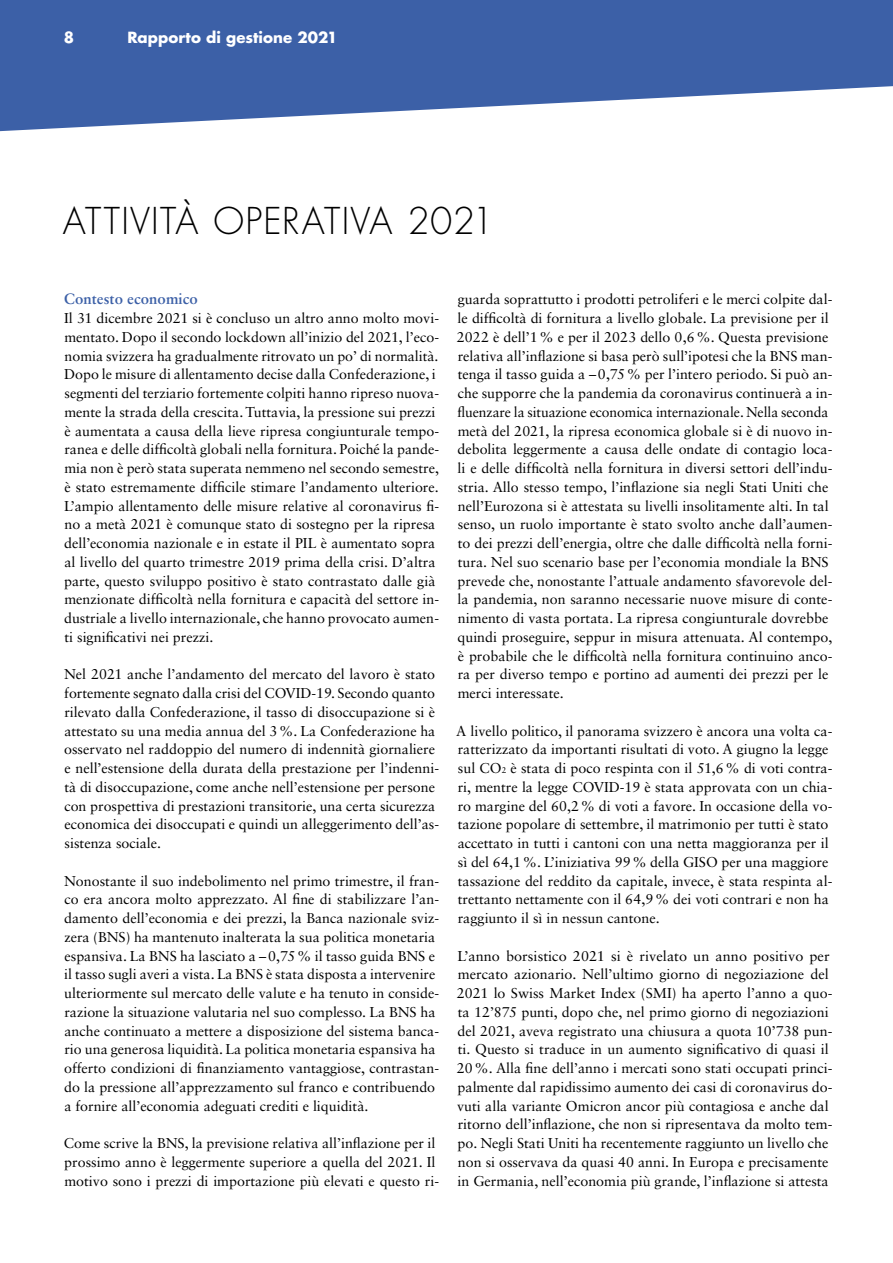
<style>
.page{position:relative;width:893px;height:1263px;background:#fff}
.page>*{position:absolute;margin:0;border:0;box-sizing:border-box;transform-origin:0 0}
._01_Haupttitel_it{font:300 36px "Futura Std";letter-spacing:.03em;color:#000}
.t1{font:700 15px "Futura Std";letter-spacing:.005em;color:#fff}
._04a_Zwischentitel_B{font:700 15px "Sabon LT Std";letter-spacing:.005em;color:#3c60a7}
._05a_Grundschrift{font:14.25px/18.8px "Sabon LT Std";color:#000}
._05b_Grundschrift_oA{font:14.25px/18.8px "Sabon LT Std";color:#000}
.s1{font-size:8.25px}
</style>
<div class="page">
<svg style="left:0;top:0;width:893px;height:132px;fill:#3c60a7"></svg>
<p class="t1" style="left:64px;top:28px;width:12px">8</p>
<p class="t1" style="left:128px;top:28px;width:211px">Rapporto di gestione 2021</p>
<p class="_01_Haupttitel_it" style="left:63px;top:199px;width:433px">ATTIVITÀ OPERATIVA 2021</p>
<p class="_04a_Zwischentitel_B" style="left:64px;top:290px;width:135px">Contesto economico</p>
<p class="_05b_Grundschrift_oA" style="left:64px;top:309px;width:377px">Il 31 dicembre 2021 si è concluso un altro anno molto movi&shy;mentato. Dopo il secondo lockdown all’inizio del 2021, l’eco&shy;nomia svizzera ha gradualmente ritrovato un po’ di normalità.<br>Dopo le misure di allentamento decise dalla Confederazione, i segmenti del terziario fortemente colpiti hanno ripreso nuova&shy;mente la strada della crescita. Tuttavia, la pressione sui prezzi è aumentata a causa della lieve ripresa congiunturale tempo&shy;ranea e delle difficoltà globali nella fornitura. Poiché la pande&shy;mia non è però stata superata nemmeno nel secondo semestre, è stato estremamente difficile stimare l’andamento ulteriore.<br>L’ampio allentamento delle misure relative al coronavirus fi&shy;no a metà 2021 è comunque stato di sostegno per la ripresa dell’economia nazionale e in estate il PIL è aumentato sopra al livello del quarto trimestre 2019 prima della crisi. D’altra parte, questo sviluppo positivo è stato contrastato dalle già menzionate difficoltà nella fornitura e capacità del settore in&shy;dustriale a livello internazionale, che hanno provocato aumen&shy;ti significativi nei prezzi.</p>
<p class="_05a_Grundschrift" style="left:64px;top:665px;width:376px">Nel 2021 anche l’andamento del mercato del lavoro è stato fortemente segnato dalla crisi del COVID-19. Secondo quanto rilevato dalla Confederazione, il tasso di disoccupazione si è attestato su una media annua del 3%. La Confederazione ha osservato nel raddoppio del numero di indennità giornaliere e nell’estensione della durata della prestazione per l’indenni&shy;tà di disoccupazione, come anche nell’estensione per persone con prospettiva di prestazioni transitorie, una certa sicurezza economica dei disoccupati e quindi un alleggerimento dell’as&shy;sistenza sociale.</p>
<p class="_05a_Grundschrift" style="left:64px;top:871px;width:376px">Nonostante il suo indebolimento nel primo trimestre, il fran&shy;co era ancora molto apprezzato. Al fine di stabilizzare l’an&shy;damento dell’economia e dei prezzi, la Banca nazionale sviz&shy;zera (BNS) ha mantenuto inalterata la sua politica monetaria espansiva. La BNS ha lasciato a –0,75% il tasso guida BNS e il tasso sugli averi a vista. La BNS è stata disposta a intervenire ulteriormente sul mercato delle valute e ha tenuto in conside&shy;razione la situazione valutaria nel suo complesso. La BNS ha anche continuato a mettere a disposizione del sistema banca&shy;rio una generosa liquidità. La politica monetaria espansiva ha offerto condizioni di finanziamento vantaggiose, contrastan&shy;do la pressione all’apprezzamento sul franco e contribuendo a fornire all’economia adeguati crediti e liquidità.</p>
<p class="_05a_Grundschrift" style="left:64px;top:1134px;width:377px">Come scrive la BNS, la previsione relativa all’inflazione per il prossimo anno è leggermente superiore a quella del 2021. Il motivo sono i prezzi di importazione più elevati e questo ri-</p>
<p class="_05a_Grundschrift" style="left:457px;top:290px;width:377px">guarda soprattutto i prodotti petroliferi e le merci colpite dal&shy;le difficoltà di fornitura a livello globale. La previsione per il 2022 è dell’1% e per il 2023 dello 0,6%. Questa previsione relativa all’inflazione si basa però sull’ipotesi che la BNS man&shy;tenga il tasso guida a –0,75% per l’intero periodo. Si può an&shy;che supporre che la pandemia da coronavirus continuerà a in&shy;fluenzare la situazione economica internazionale. Nella seconda metà del 2021, la ripresa economica globale si è di nuovo in&shy;debolita leggermente a causa delle ondate di contagio loca&shy;li e delle difficoltà nella fornitura in diversi settori dell’indu&shy;stria. Allo stesso tempo, l’inflazione sia negli Stati Uniti che nell’Eurozona si è attestata su livelli insolitamente alti. In tal senso, un ruolo importante è stato svolto anche dall’aumen&shy;to dei prezzi dell’energia, oltre che dalle difficoltà nella forni&shy;tura. Nel suo scenario base per l’economia mondiale la BNS prevede che, nonostante l’attuale andamento sfavorevole del&shy;la pandemia, non saranno necessarie nuove misure di conte&shy;nimento di vasta portata. La ripresa congiunturale dovrebbe quindi proseguire, seppur in misura attenuata. Al contempo, è probabile che le difficoltà nella fornitura continuino anco&shy;ra per diverso tempo e portino ad aumenti dei prezzi per le merci interessate.</p>
<p class="_05a_Grundschrift" style="left:456px;top:721px;width:378px">A livello politico, il panorama svizzero è ancora una volta ca&shy;ratterizzato da importanti risultati di voto. A giugno la legge sul CO<span class="s1">2</span> è stata di poco respinta con il 51,6% di voti contra&shy;ri, mentre la legge COVID-19 è stata approvata con un chia&shy;ro margine del 60,2% di voti a favore. In occasione della vo&shy;tazione popolare di settembre, il matrimonio per tutti è stato accettato in tutti i cantoni con una netta maggioranza per il sì del 64,1%. L’iniziativa 99% della GISO per una maggiore tassazione del reddito da capitale, invece, è stata respinta al&shy;trettanto nettamente con il 64,9% dei voti contrari e non ha raggiunto il sì in nessun cantone.</p>
<p class="_05a_Grundschrift" style="left:457px;top:946px;width:377px">L’anno borsistico 2021 si è rivelato un anno positivo per mercato azionario. Nell’ultimo giorno di negoziazione del 2021 lo Swiss Market Index (SMI) ha aperto l’anno a quo&shy;ta 12’875 punti, dopo che, nel primo giorno di negoziazioni del 2021, aveva registrato una chiusura a quota 10’738 pun&shy;ti. Questo si traduce in un aumento significativo di quasi il 20%. Alla fine dell’anno i mercati sono stati occupati princi&shy;palmente dal rapidissimo aumento dei casi di coronavirus do&shy;vuti alla variante Omicron ancor più contagiosa e anche dal ritorno dell’inflazione, che non si ripresentava da molto tem&shy;po. Negli Stati Uniti ha recentemente raggiunto un livello che non si osservava da quasi 40 anni. In Europa e precisamente in Germania, nell’economia più grande, l’inflazione si attesta</p>
</div>
